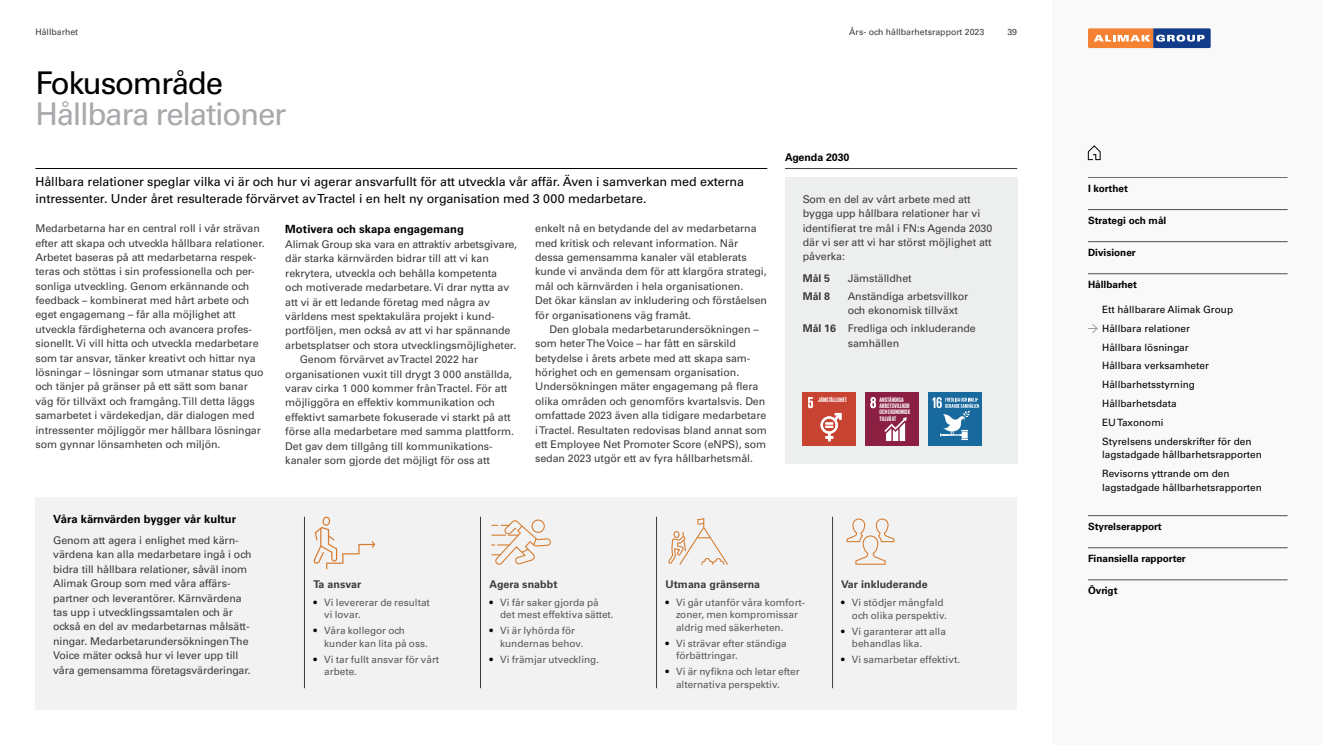
<style>
.page{position:relative;width:1323px;height:745px;background:#fff}
.page>*{position:absolute;margin:0;border:0;box-sizing:border-box;transform-origin:0 0}
.t1{font:31.25px "Univers LT Std";letter-spacing:-.04em;color:#a7a9ac}
.t2{font:31.25px "Univers LT Std";letter-spacing:-.04em;color:#000}
.t3{font:12.5px/16.9px "Univers LT Std";letter-spacing:-.005em;color:#000}
.t4{font:700 11.25px "Univers LT Std";letter-spacing:.005em;color:#000}
.t5{font:10.62px/14.4px "Univers LT Std";letter-spacing:-.005em;color:#3c3c3b}
.t6{font:700 10.62px "Univers LT Std";letter-spacing:.005em;color:#3c3c3b}
.t7{font:700 10.62px "Univers LT Std";letter-spacing:-.005em;color:#000}
.t8{font:10px/12.5px "Univers LT Std";color:#585857}
.t9{font:10px/18.8px "Univers LT Std";color:#000}
.t10{font:700 10px "Univers LT Std";color:#000}
.t11{font:8.75px "Univers LT Std";color:#3c3c3b}
.t12{font:700 6.62px/6.2px "Giorgio Sans";letter-spacing:.015em;color:#fff}
.s1{font-weight:700}
.s2{color:#000}
</style>
<div class="page">
<div style="left:35px;top:496px;width:982px;height:213px;background:#f2f2f3"></div>
<svg style="left:491px;top:519px;width:60px;height:45px"></svg>
<svg style="left:313px;top:516px;width:62px;height:53px"></svg>
<svg style="left:668px;top:518px;width:60px;height:46px"></svg>
<svg style="left:846px;top:518px;width:48px;height:46px"></svg>
<div style="left:785px;top:177px;width:232px;height:286px;background:#edeeee"></div>
<div style="left:803px;top:392px;width:53px;height:53px;background:#c94332"></div>
<svg style="left:808px;top:397px;width:5px;height:11px"></svg>
<svg style="left:820px;top:412px;width:21px;height:29px"></svg>
<div style="left:865px;top:392px;width:53px;height:54px;background:#8b2043"></div>
<svg style="left:870px;top:397px;width:6px;height:11px"></svg>
<svg style="left:884px;top:417px;width:23px;height:24px"></svg>
<div style="left:928px;top:392px;width:53px;height:54px;background:#18699d"></div>
<svg style="left:932px;top:397px;width:47px;height:43px"></svg>
<hr style="left:35px;top:168px;width:732px;height:1px;background:#000">
<hr style="left:785px;top:168px;width:232px;height:1px;background:#3c3c3b">
<hr style="left:656px;top:516px;width:1px;height:171px;background:#3c3c3b">
<hr style="left:480px;top:516px;width:1px;height:171px;background:#3c3c3b">
<hr style="left:304px;top:516px;width:1px;height:171px;background:#3c3c3b">
<hr style="left:832px;top:516px;width:1px;height:171px;background:#3c3c3b">
<div style="left:1052px;top:0;width:271px;height:744px;background:#f9f9f9"></div>
<svg style="left:1088px;top:28px;width:122px;height:20px;background:#a07e79"></svg>
<hr style="left:1088px;top:177px;width:199px;height:1px;background:#6f6f6e">
<hr style="left:1088px;top:209px;width:199px;height:1px;background:#4d4d4d">
<hr style="left:1088px;top:241px;width:199px;height:1px;background:#4d4d4d">
<hr style="left:1088px;top:273px;width:199px;height:1px;background:#4d4d4d">
<hr style="left:1088px;top:515px;width:199px;height:1px;background:#4d4d4d">
<hr style="left:1088px;top:547px;width:199px;height:1px;background:#4d4d4d">
<hr style="left:1088px;top:579px;width:199px;height:1px;background:#4d4d4d">
<svg style="left:1087px;top:145px;width:14px;height:15px"></svg>
<svg style="left:1088px;top:324px;width:10px;height:9px"></svg>
<p class="t11" style="left:35px;top:27px;width:44px">Hållbarhet</p>
<p class="t11" style="left:849px;top:27px;width:137px">Års- och hållbarhetsrapport 2023</p>
<p class="t11" style="left:1007px;top:27px;width:11px">39</p>
<h1 class="t2" style="left:35px;top:64px;width:189px">Fokusområde</h1>
<h1 class="t1" style="left:35px;top:95px;width:252px">Hållbara relationer</h1>
<p class="t3" style="left:35px;top:173px;width:710px">Hållbara relationer speglar vilka vi är och hur vi agerar ansvarfullt för att utveckla vår affär. Även i samverkan med externa intressenter. Under året resulterade förvärvet av Tractel i en helt ny organisation med 3 000 medarbetare.</p>
<p class="t5" style="left:35px;top:221px;width:231px">Medarbetarna har en central roll i vår strävan efter att skapa och utveckla hållbara relationer.<br>Arbetet baseras på att medarbetarna respek&shy;teras och stöttas i sin professionella och per&shy;sonliga utveckling. Genom erkännande och feedback – kombinerat med hårt arbete och eget engagemang – får alla möjlighet att utveckla färdigheterna och avancera profes&shy;sionellt. Vi vill hitta och utveckla medarbetare som tar ansvar, tänker kreativt och hittar nya lösningar – lösningar som utmanar status quo och tänjer på gränser på ett sätt som banar väg för tillväxt och framgång. Till detta läggs samarbetet i värdekedjan, där dialogen med intressenter möjliggör mer hållbara lösningar som gynnar lönsamheten och miljön.</p>
<p class="t4" style="left:285px;top:222px;width:180px">Motivera och skapa engagemang</p>
<p class="t5" style="left:535px;top:221px;width:233px">enkelt nå en betydande del av medarbetarna med kritisk och relevant information. När dessa gemensamma kanaler väl etablerats kunde vi använda dem för att klargöra strategi, mål och kärnvärden i hela organisationen.<br>Det ökar känslan av inkludering och förståelsen för organisationens väg framåt.</p>
<p class="t5" style="left:535px;top:322px;width:233px;text-indent:14px">Den globala medarbetarundersökningen – som heter The Voice – har fått en särskild betydelse i årets arbete med att skapa sam&shy;hörighet och en gemensam organisation.<br>Undersökningen mäter engagemang på flera olika områden och genomförs kvartalsvis. Den omfattade 2023 även alla tidigare medarbetare i Tractel. Resultaten redovisas bland annat som ett Employee Net Promoter Score (eNPS), som sedan 2023 utgör ett av fyra hållbarhetsmål.</p>
<p class="t5" style="left:285px;top:237px;width:233px">Alimak Group ska vara en attraktiv arbetsgivare,</p>
<p class="t5" style="left:285px;top:251px;width:205px">där starka kärnvärden bidrar till att vi kan</p>
<p class="t5" style="left:285px;top:266px;width:213px">rekrytera, utveckla och behålla kompetenta</p>
<p class="t5" style="left:285px;top:280px;width:225px">och motiverade medarbetare. Vi drar nytta av</p>
<p class="t5" style="left:285px;top:294px;width:206px">att vi är ett ledande företag med några av</p>
<p class="t5" style="left:285px;top:309px;width:210px">världens mest spektakulära projekt i kund-</p>
<p class="t5" style="left:285px;top:323px;width:227px">portföljen, men också av att vi har spännande</p>
<p class="t5" style="left:285px;top:337px;width:232px">arbetsplatser och stora utvecklingsmöjligheter.</p>
<p class="t5" style="left:300px;top:352px;width:180px">Genom förvärvet av Tractel 2022 har</p>
<p class="t5" style="left:285px;top:366px;width:228px">organisationen vuxit till drygt 3 000 anställda,</p>
<p class="t5" style="left:285px;top:381px;width:224px">varav cirka 1 000 kommer från Tractel. För att</p>
<p class="t5" style="left:285px;top:395px;width:211px">möjliggöra en effektiv kommunikation och</p>
<p class="t5" style="left:285px;top:409px;width:227px">effektivt samarbete fokuserade vi starkt på att</p>
<p class="t5" style="left:285px;top:424px;width:230px">förse alla medarbetare med samma plattform.</p>
<p class="t5" style="left:285px;top:438px;width:208px">Det gav dem tillgång till kommunikations-</p>
<p class="t5" style="left:285px;top:452px;width:206px">kanaler som gjorde det möjligt för oss att</p>
<p class="t7" style="left:785px;top:151px;width:66px">Agenda 2030</p>
<p class="t5" style="left:803px;top:192px;width:191px">Som en del av vårt arbete med att bygga upp hållbara relationer har vi identifierat tre mål i FN:s Agenda 2030 där vi ser att vi har störst möjlighet att påverka:</p>
<p class="t6" style="left:803px;top:272px;width:29px">Mål 5</p>
<p class="t5" style="left:848px;top:271px;width:66px">Jämställdhet</p>
<p class="t6" style="left:803px;top:289px;width:29px">Mål 8</p>
<p class="t5" style="left:848px;top:289px;width:122px">Anständiga arbetsvillkor och ekonomisk tillväxt</p>
<p class="t5" style="left:848px;top:321px;width:130px;text-indent:-45px"><span class="s1">Mål 16</span> Fredliga och inkluderande samhällen</p>
<p class="t12" style="left:818px;top:396px;width:31px">JÄMSTÄLLDHET</p>
<p class="t12" style="left:879px;top:396px;width:32px">ANSTÄNDIGA<br>ARBETSVILLKOR<br>OCH EKONOMISK<br>TILLVÄXT</p>
<p class="t4" style="left:53px;top:511px;width:184px">Våra kärnvärden bygger vår kultur</p>
<p class="t5" style="left:53px;top:532px;width:200px">Genom att agera i enlighet med kärn&shy;värdena kan alla medarbetare ingå i och bidra till hållbara relationer, såväl inom Alimak Group som med våra affärs&shy;partner och leverantörer. Kärnvärdena tas upp i utvecklingssamtalen och är också en del av medarbetarnas målsätt&shy;ningar. Medarbetarundersökningen The Voice mäter också hur vi lever upp till våra gemensamma företagsvärderingar.</p>
<p class="t6" style="left:314px;top:577px;width:49px">Ta ansvar</p>
<p class="t8" style="left:324px;top:595px;width:107px;text-indent:-11px"><span class="s2">•</span> Vi levererar de resultat vi lovar.</p>
<p class="t8" style="left:324px;top:624px;width:105px;text-indent:-11px"><span class="s2">•</span> Våra kollegor och kunder kan lita på oss.</p>
<p class="t8" style="left:324px;top:652px;width:116px;text-indent:-11px"><span class="s2">•</span> Vi tar fullt ansvar för vårt arbete.</p>
<p class="t6" style="left:489px;top:577px;width:69px">Agera snabbt</p>
<p class="t8" style="left:500px;top:595px;width:115px;text-indent:-11px"><span class="s2">•</span> Vi får saker gjorda på det mest effektiva sättet.</p>
<p class="t8" style="left:500px;top:624px;width:85px;text-indent:-11px"><span class="s2">•</span> Vi är lyhörda för kundernas behov.</p>
<p class="t8" style="left:489px;top:652px;width:111px"><span class="s2">•</span> Vi främjar utveckling.</p>
<p class="t6" style="left:665px;top:577px;width:96px">Utmana gränserna</p>
<p class="t8" style="left:676px;top:595px;width:130px;text-indent:-11px"><span class="s2">•</span> Vi går utanför våra komfort&shy;zoner, men kompromissar aldrig med säkerheten.</p>
<p class="t8" style="left:676px;top:636px;width:112px;text-indent:-11px"><span class="s2">•</span> Vi strävar efter ständiga förbättringar.</p>
<p class="t8" style="left:676px;top:665px;width:125px;text-indent:-11px"><span class="s2">•</span> Vi är nyfikna och letar efter alternativa perspektiv.</p>
<p class="t6" style="left:841px;top:578px;width:88px">Var inkluderande</p>
<p class="t8" style="left:852px;top:596px;width:97px;text-indent:-11px"><span class="s2">•</span> Vi stödjer mångfald och olika perspektiv.</p>
<p class="t8" style="left:852px;top:624px;width:96px;text-indent:-11px"><span class="s2">•</span> Vi garanterar att alla behandlas lika.</p>
<p class="t8" style="left:841px;top:653px;width:120px"><span class="s2">•</span> Vi samarbetar effektivt.</p>
<p class="t10" style="left:1088px;top:182px;width:42px">I korthet</p>
<p class="t10" style="left:1088px;top:214px;width:80px">Strategi och mål</p>
<p class="t10" style="left:1088px;top:246px;width:49px">Divisioner</p>
<p class="t10" style="left:1088px;top:278px;width:51px">Hållbarhet</p>
<p class="t9" style="left:1102px;top:300px;width:151px">Ett hållbarare Alimak Group<br>Hållbara relationer<br>Hållbara lösningar<br>Hållbara verksamheter<br>Hållbarhetsstyrning<br>Hållbarhetsdata<br>EU Taxonomi<br>Styrelsens underskrifter för den</p>
<p class="t9" style="left:1102px;top:445px;width:161px">lagstadgade hållbarhetsrapporten<br>Revisorns yttrande om den</p>
<p class="t9" style="left:1102px;top:477px;width:161px">lagstadgade hållbarhetsrapporten</p>
<p class="t10" style="left:1088px;top:520px;width:75px">Styrelserapport</p>
<p class="t10" style="left:1088px;top:552px;width:99px">Finansiella rapporter</p>
<p class="t10" style="left:1088px;top:584px;width:31px">Övrigt</p>
</div>
